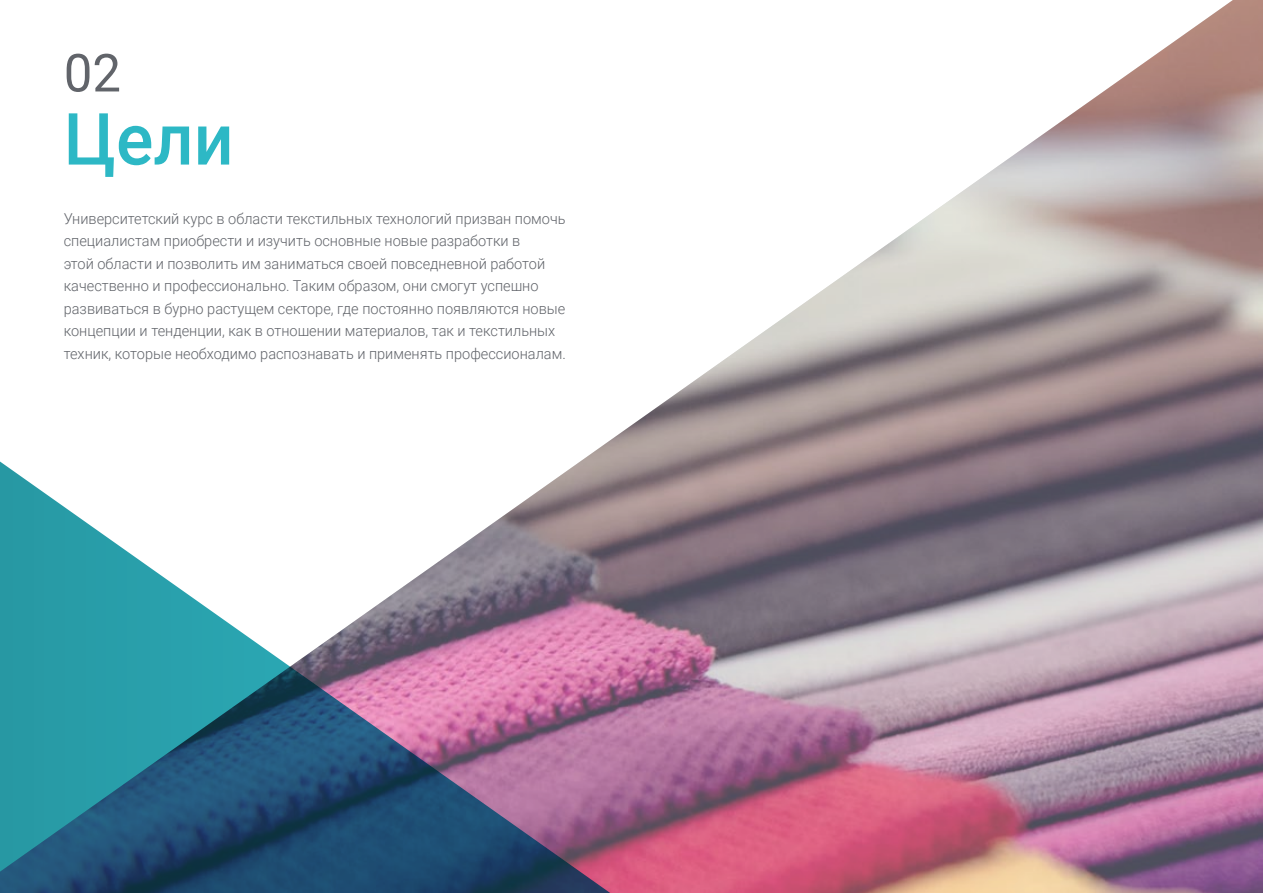
<style>
.page{position:relative;width:1263px;height:893px;background:#fff}
.page>*{position:absolute;margin:0;border:0;box-sizing:border-box;transform-origin:0 0}
.t1{font:500 72px "Roboto";color:#2db8c5}
.t2{font:52.5px "Roboto";color:#61646a}
.t3{font:300 15px/22.5px "Roboto";color:#61646a}
</style>
<div class="page">
<img style="left:602px;top:0;width:661px;height:893px">
<svg style="left:0;top:446px;width:640px;height:447px"></svg>
<h2 class="t2" style="left:64px;top:36px;width:59px">02</h2>
<h1 class="t1" style="left:64px;top:89px;width:171px">Цели</h1>
<p class="t3" style="left:64px;top:207px;width:503px">Университетский курс в области текстильных технологий призван помочь специалистам приобрести и изучить основные новые разработки в<br>этой области и позволить им заниматься своей повседневной работой качественно и профессионально. Таким образом, они смогут успешно развиваться в бурно растущем секторе, где постоянно появляются новые концепции и тенденции, как в отношении материалов, так и текстильных техник, которые необходимо распознавать и применять профессионалам.</p>
</div>
